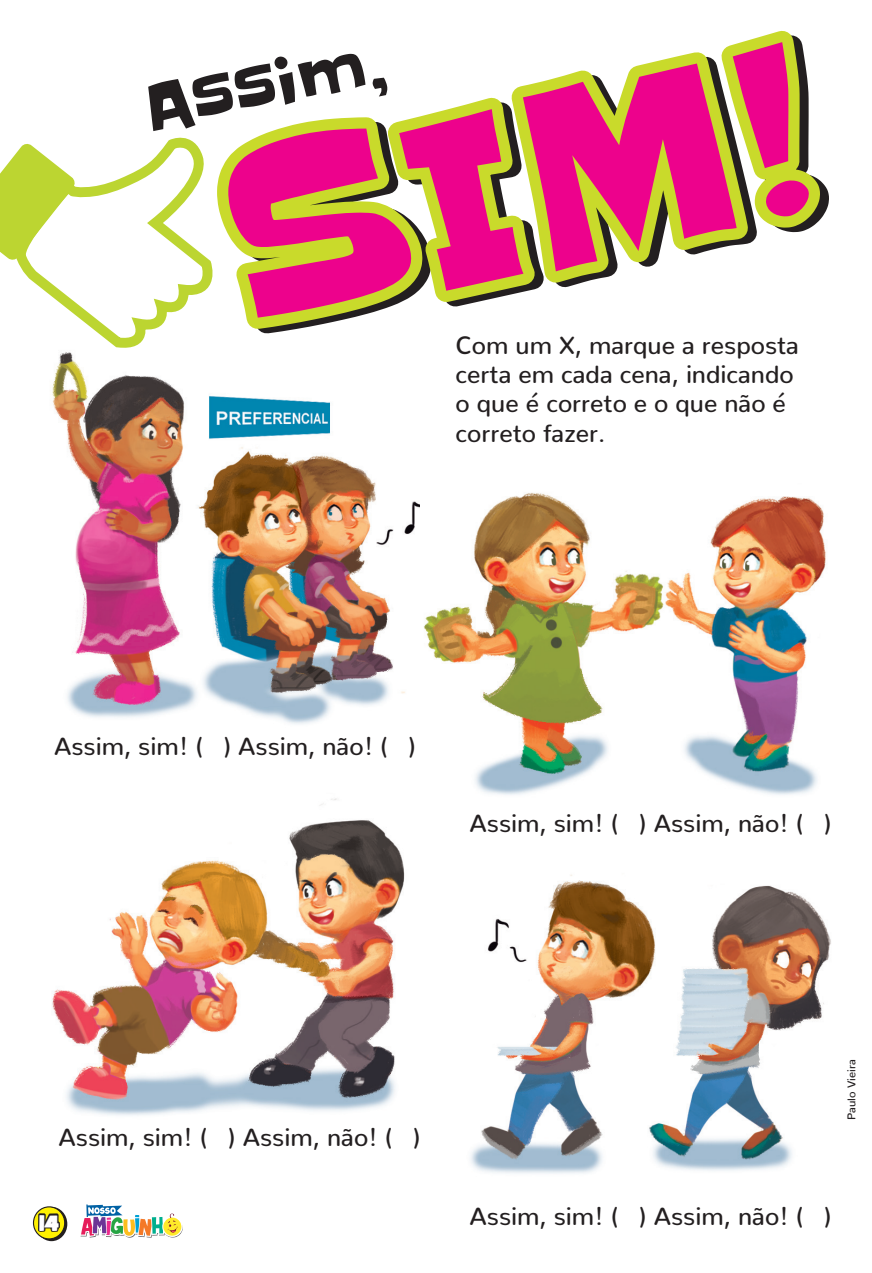
<style>
.page{position:relative;width:872px;height:1273px;background:#fff}
.page>*{position:absolute;margin:0;border:0;box-sizing:border-box;transform-origin:0 0}
.t1{font:225.45px "Slackey";color:#ed028c}
.t2{font:67.5px "Slackey";color:#231f20}
.t3{font:500 24.75px/29.2px "Nunito";color:#231f20}
.t4{font:22.5px "Grilled Cheese BTN Toasted";color:#fff}
.t5{font:500 11.25px "Nunito";color:#231f20}
</style>
<div class="page">
<img style="left:52px;top:352px;width:368px;height:372px">
<img style="left:436px;top:492px;width:390px;height:303px">
<img style="left:424px;top:615px;width:12px;height:43px">
<img style="left:470px;top:874px;width:361px;height:300px">
<img style="left:52px;top:798px;width:353px;height:318px">
<img style="left:436px;top:785px;width:11px;height:10px">
<svg style="left:247px;top:322px;width:85px;height:12px"></svg>
<svg style="left:217px;top:97px;width:279px;height:225px"></svg>
<svg style="left:496px;top:52px;width:219px;height:246px"></svg>
<svg style="left:705px;top:30px;width:124px;height:219px"></svg>
<svg style="left:17px;top:137px;width:196px;height:211px"></svg>
<svg style="left:0;top:143px;width:76px;height:118px"></svg>
<div style="left:36px;top:1206px;width:31px;height:35px;background:#231f20;border-radius:50%"></div>
<svg style="left:33px;top:1206px;width:32px;height:32px"></svg>
<div style="left:33px;top:1206px;width:32px;height:33px;border:1px solid #231f20;border-radius:50%"></div>
<svg style="left:37px;top:1206px;width:24px;height:36px"></svg>
<svg style="left:80px;top:1204px;width:103px;height:33px"></svg>
<h1 class="t1" style="left:191px;top:95px;width:596px;rotate:-12deg">SIM!</h1>
<h2 class="t2" style="left:135px;top:64px;width:247px;rotate:-11deg">Assim,</h2>
<p class="t3" style="left:456px;top:328px;width:345px">Com um X, marque a resposta certa em cada cena, indicando o que é correto e o que não é correto fazer.</p>
<p class="t3" style="left:54px;top:729px;width:364px">Assim, sim! ( ) Assim, não! ( )</p>
<p class="t3" style="left:469px;top:806px;width:364px">Assim, sim! ( ) Assim, não! ( )</p>
<p class="t3" style="left:59px;top:1119px;width:364px">Assim, sim! ( ) Assim, não! ( )</p>
<p class="t4" style="left:39px;top:1208px;width:22px">14</p>
<p class="t5" style="left:842px;top:1119px;width:62px;rotate:-90deg">Paulo Vieira</p>
<p class="t3" style="left:469px;top:1198px;width:364px">Assim, sim! ( ) Assim, não! ( )</p>
</div>
